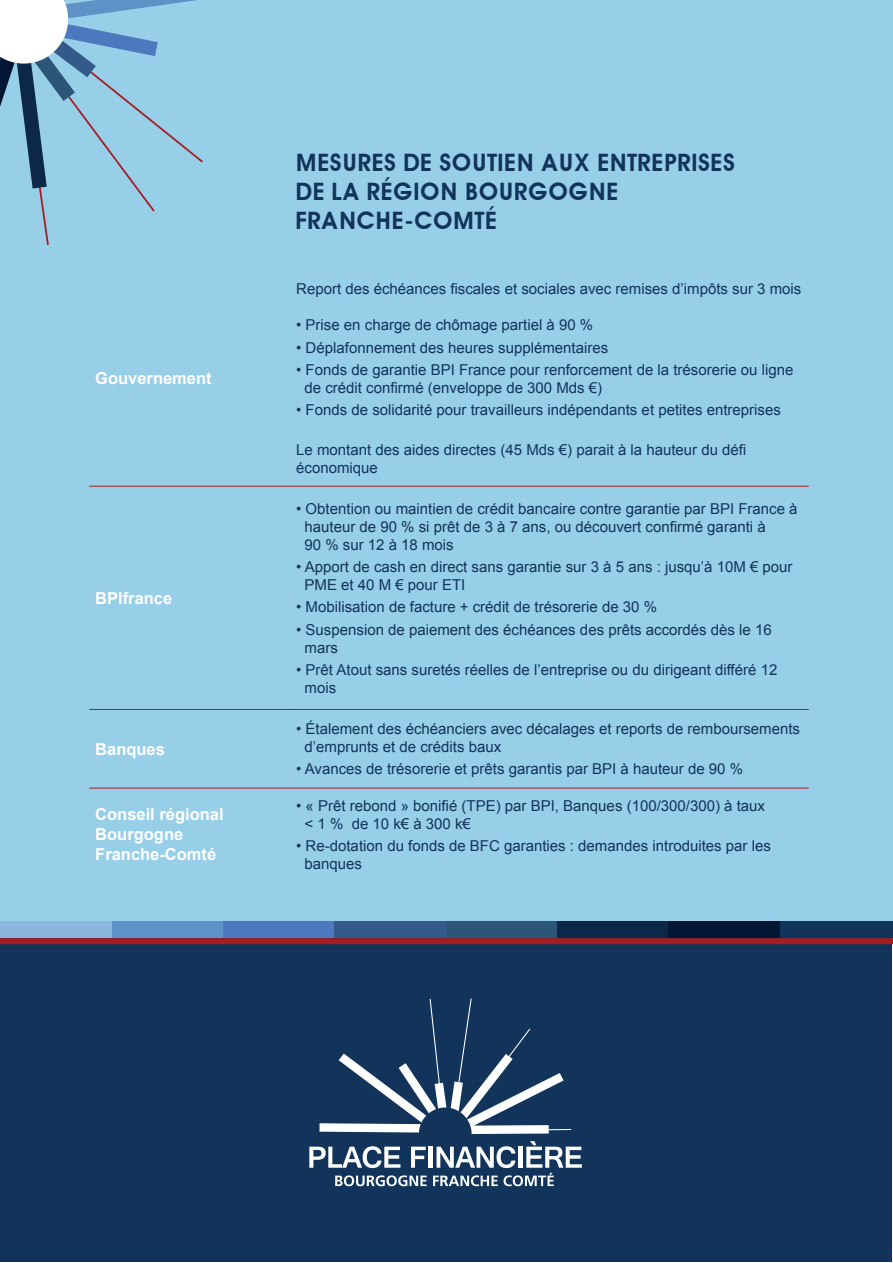
<style>
.page{position:relative;width:893px;height:1263px;background:#fff}
.page>*{position:absolute;margin:0;border:0;box-sizing:border-box;transform-origin:0 0}
.t1{font:600 24px/28.8px "Avant Garde";color:#12345a}
.t2{font:700 16.5px/19.8px "Arial";color:#fff}
.t3{font:15px/18px "Arial";color:#12345a}
</style>
<div class="page">
<div style="left:0;top:0;width:893px;height:928px;background:#97cee8"></div>
<div style="left:1px;top:922px;width:891px;height:340px;background:#12345a"></div>
<svg style="left:309px;top:998px;width:273px;height:188px"></svg>
<svg style="left:0;top:0;width:203px;height:245px"></svg>
<div style="left:0;top:921px;width:112px;height:17px;background:#8bb6dd"></div>
<div style="left:112px;top:921px;width:112px;height:17px;background:#5e91c6"></div>
<div style="left:446px;top:921px;width:112px;height:17px;background:#2c5578"></div>
<div style="left:223px;top:921px;width:113px;height:17px;background:#4c78bd"></div>
<div style="left:557px;top:921px;width:113px;height:17px;background:#0c2747"></div>
<div style="left:335px;top:921px;width:112px;height:17px;background:#335a88"></div>
<div style="left:669px;top:921px;width:112px;height:17px;background:#031633"></div>
<div style="left:781px;top:921px;width:112px;height:17px;background:#12345a"></div>
<div style="left:0;top:938px;width:893px;height:6px;background:#a51d20"></div>
<hr style="left:89px;top:486px;width:201px;height:1px;background:#a51d20">
<hr style="left:290px;top:486px;width:519px;height:1px;background:#a51d20">
<hr style="left:89px;top:709px;width:201px;height:1px;background:#a51d20">
<hr style="left:290px;top:709px;width:519px;height:1px;background:#a51d20">
<hr style="left:89px;top:788px;width:201px;height:1px;background:#a51d20">
<hr style="left:290px;top:788px;width:519px;height:1px;background:#a51d20">
<p class="t2" style="left:95px;top:369px;width:118px">Gouvernement</p>
<p class="t2" style="left:95px;top:589px;width:79px">BPIfrance</p>
<p class="t2" style="left:95px;top:740px;width:71px">Banques</p>
<p class="t1" style="left:296px;top:149px;width:441px">MESURES DE SOUTIEN AUX ENTREPRISES<br>DE LA RÉGION BOURGOGNE<br>FRANCHE-COMTÉ</p>
<p class="t3" style="left:296px;top:280px;width:507px">Report des échéances fiscales et sociales avec remises d’impôts sur 3 mois</p>
<p class="t3" style="left:296px;top:316px;width:299px">• Prise en charge de chômage partiel à 90 %</p>
<p class="t3" style="left:296px;top:339px;width:314px">• Déplafonnement des heures supplémentaires</p>
<p class="t3" style="left:305px;top:361px;width:490px;text-indent:-8px">• Fonds de garantie BPI France pour renforcement de la trésorerie ou ligne de crédit confirmé (enveloppe de 300 Mds €)</p>
<p class="t3" style="left:296px;top:401px;width:486px">• Fonds de solidarité pour travailleurs indépendants et petites entreprises</p>
<p class="t3" style="left:296px;top:441px;width:452px">Le montant des aides directes (45 Mds €) parait à la hauteur du défi économique</p>
<p class="t3" style="left:305px;top:500px;width:494px;text-indent:-8px">• Obtention ou maintien de crédit bancaire contre garantie par BPI France à hauteur de 90 % si prêt de 3 à 7 ans, ou découvert confirmé garanti à<br>90 % sur 12 à 18 mois</p>
<p class="t3" style="left:305px;top:558px;width:490px;text-indent:-8px">• Apport de cash en direct sans garantie sur 3 à 5 ans : jusqu’à 10M € pour<br>PME et 40 M € pour ETI</p>
<p class="t3" style="left:296px;top:598px;width:362px">• Mobilisation de facture + crédit de trésorerie de 30 %</p>
<p class="t3" style="left:305px;top:620px;width:469px;text-indent:-8px">• Suspension de paiement des échéances des prêts accordés dès le 16 mars</p>
<p class="t3" style="left:305px;top:661px;width:474px;text-indent:-8px">• Prêt Atout sans suretés réelles de l’entreprise ou du dirigeant différé 12 mois</p>
<p class="t3" style="left:305px;top:720px;width:497px;text-indent:-8px">• Étalement des échéanciers avec décalages et reports de remboursements d’emprunts et de crédits baux</p>
<p class="t3" style="left:296px;top:760px;width:448px">• Avances de trésorerie et prêts garantis par BPI à hauteur de 90 %</p>
<p class="t2" style="left:95px;top:805px;width:130px">Conseil régional<br>Bourgogne<br>Franche-Comté</p>
<p class="t3" style="left:305px;top:796px;width:462px;text-indent:-8px">• « Prêt rebond » bonifié (TPE) par BPI, Banques (100/300/300) à taux &lt; 1 % de 10 k€ à 300 k€</p>
<p class="t3" style="left:305px;top:837px;width:468px;text-indent:-8px">• Re-dotation du fonds de BFC garanties : demandes introduites par les banques</p>
</div>
